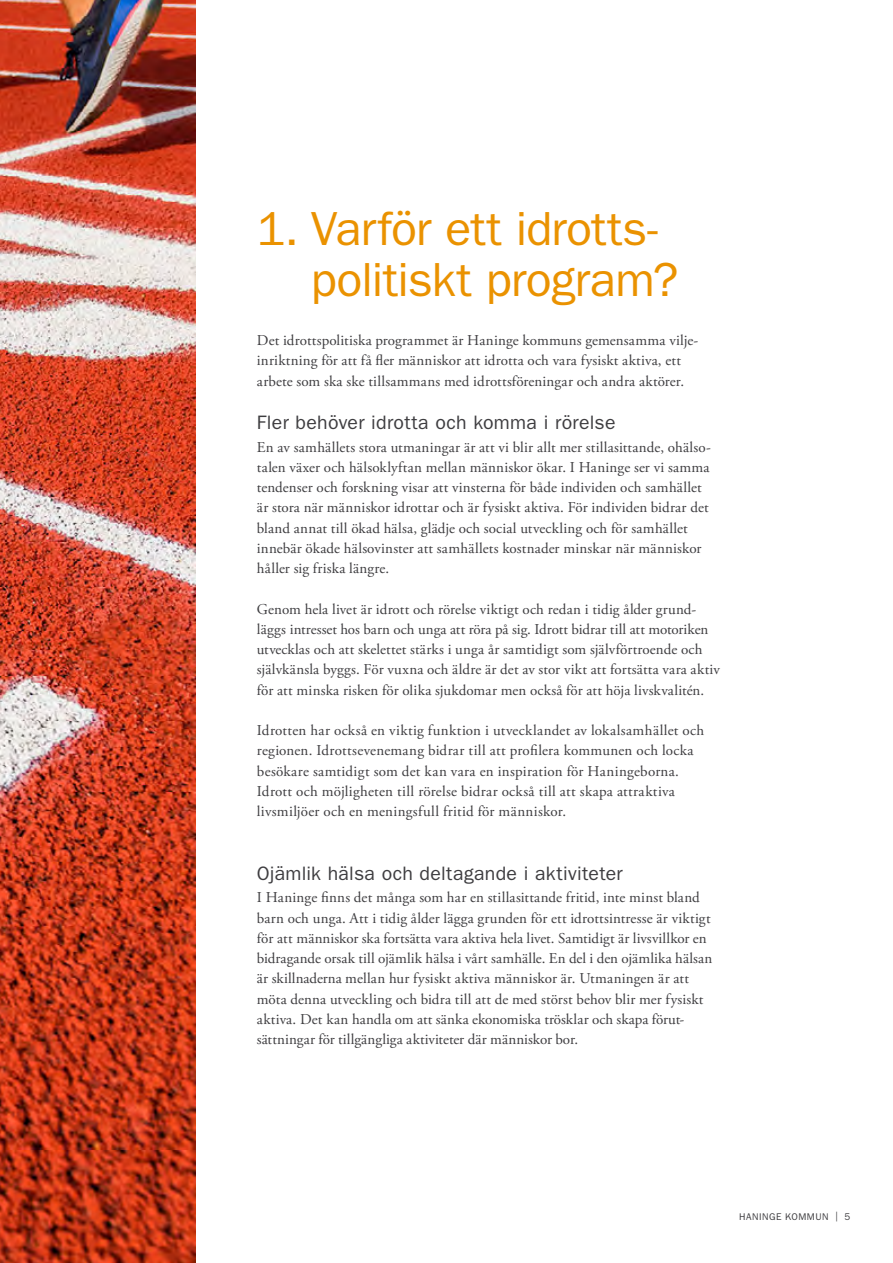
<style>
.page{position:relative;width:893px;height:1263px;background:#fff}
.page>*{position:absolute;margin:0;border:0;box-sizing:border-box;transform-origin:0 0}
.t1{font:48px/51px "ITC Franklin Gothic Std";letter-spacing:-.015em;color:#ea9200}
.t2{font:19.5px "ITC Franklin Gothic Std";letter-spacing:.015em;color:#3e3d40}
.t3{font:15px/20.2px "Adobe Garamond Pro";letter-spacing:.01em;color:#3e3d40}
.t4{font:9.75px "ITC Franklin Gothic Std";letter-spacing:.055em;color:#3e3d40}
</style>
<div class="page">
<img style="left:0;top:0;width:196px;height:1263px">
<p class="t1" style="left:311px;top:204px;width:369px;text-indent:-54px">1. Varför ett idrotts&shy;politiskt program?</p>
<p class="t3" style="left:257px;top:331px;width:443px">Det idrottspolitiska programmet är Haninge kommuns gemensamma vilje&shy;inriktning för att få fler människor att idrotta och vara fysiskt aktiva, ett arbete som ska ske tillsammans med idrottsföreningar och andra aktörer.</p>
<p class="t2" style="left:257px;top:411px;width:360px">Fler behöver idrotta och komma i rörelse</p>
<p class="t3" style="left:257px;top:437px;width:455px">En av samhällets stora utmaningar är att vi blir allt mer stillasittande, ohälso&shy;talen växer och hälsoklyftan mellan människor ökar. I Haninge ser vi samma tendenser och forskning visar att vinsterna för både individen och samhället är stora när människor idrottar och är fysiskt aktiva. För individen bidrar det bland annat till ökad hälsa, glädje och social utveckling och för samhället innebär ökade hälsovinster att samhällets kostnader minskar när människor håller sig friska längre.</p>
<p class="t3" style="left:257px;top:599px;width:464px">Genom hela livet är idrott och rörelse viktigt och redan i tidig ålder grund&shy;läggs intresset hos barn och unga att röra på sig. Idrott bidrar till att motoriken utvecklas och att skelettet stärks i unga år samtidigt som självförtroende och självkänsla byggs. För vuxna och äldre är det av stor vikt att fortsätta vara aktiv för att minska risken för olika sjukdomar men också för att höja livskvalitén.</p>
<p class="t3" style="left:257px;top:721px;width:449px">Idrotten har också en viktig funktion i utvecklandet av lokalsamhället och regionen. Idrottsevenemang bidrar till att profilera kommunen och locka besökare samtidigt som det kan vara en inspiration för Haningeborna.<br>Idrott och möjligheten till rörelse bidrar också till att skapa attraktiva livsmiljöer och en meningsfull fritid för människor.</p>
<p class="t2" style="left:257px;top:862px;width:367px">Ojämlik hälsa och deltagande i aktiviteter</p>
<p class="t3" style="left:257px;top:888px;width:457px">I Haninge finns det många som har en stillasittande fritid, inte minst bland barn och unga. Att i tidig ålder lägga grunden för ett idrottsintresse är viktigt för att människor ska fortsätta vara aktiva hela livet. Samtidigt är livsvillkor en bidragande orsak till ojämlik hälsa i vårt samhälle. En del i den ojämlika hälsan är skillnaderna mellan hur fysiskt aktiva människor är. Utmaningen är att möta denna utveckling och bidra till att de med störst behov blir mer fysiskt aktiva. Det kan handla om att sänka ekonomiska trösklar och skapa förut&shy;sättningar för tillgängliga aktiviteter där människor bor.</p>
<p class="t4" style="left:739px;top:1211px;width:113px">HANINGE KOMMUN | 5</p>
</div>
